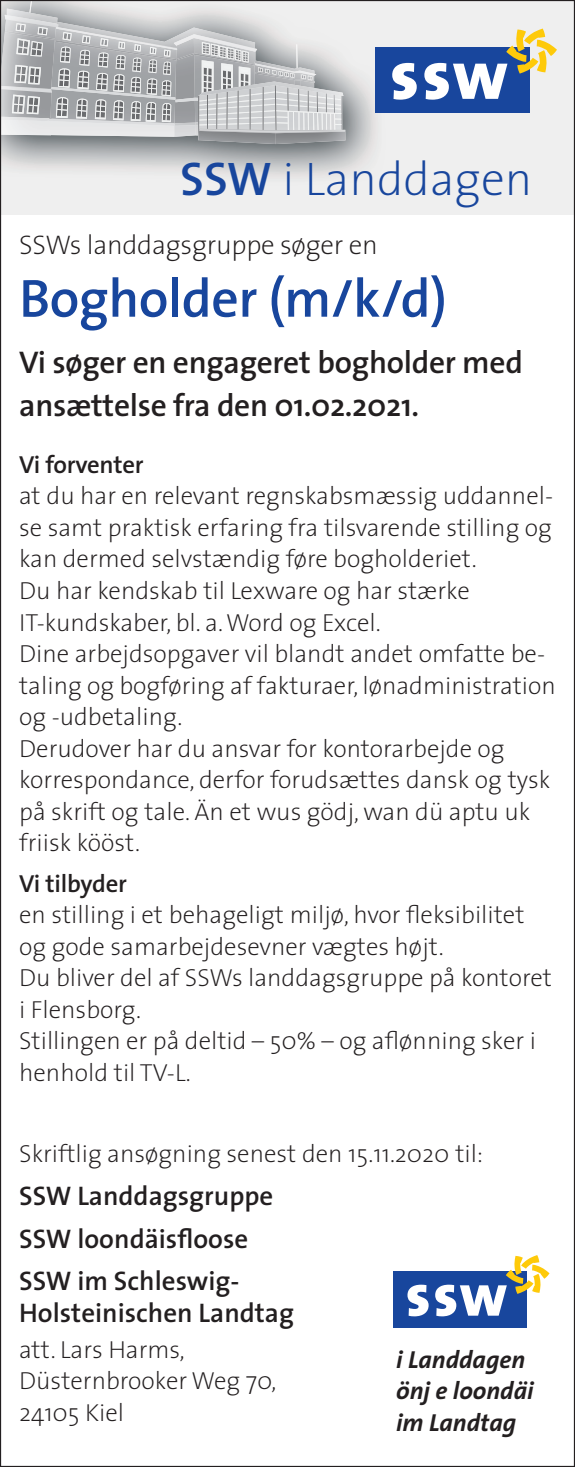
<style>
.page{position:relative;width:575px;height:1467px;background:#fff}
.page>*{position:absolute;margin:0;border:0;box-sizing:border-box;transform-origin:0 0}
.t1{font:600 54px "The Sans";letter-spacing:-.01em;color:#18469d}
.t2{font:200 47.48px "The Sans";color:#18469d}
.t3{font:600 31.5px/42.8px "The Sans";letter-spacing:-.01em;color:#231f20}
.t4{font:600 27px/42.8px "The Sans";color:#231f20}
.t5{font:200 27px "The Sans";letter-spacing:-.01em;color:#231f20}
.t6{font:200 24.75px/31.5px "The Sans";color:#231f20}
.t7{font:italic 700 24.75px/31.5px "The Sans";color:#231f20}
.t8{font:600 24.75px "The Sans";letter-spacing:-.01em;color:#231f20}
.s1{font-weight:600}
</style>
<div class="page">
<div style="left:0;top:0;width:574px;height:215px;background:#efefef"></div>
<img style="left:2px;top:2px;width:374px;height:175px">
<svg style="left:29px;top:2px;width:3px;height:7px"></svg>
<img style="left:174px;top:52px;width:81px;height:71px">
<svg style="left:195px;top:122px;width:3px;height:13px"></svg>
<img style="left:254px;top:66px;width:1px;height:16px">
<img style="left:56px;top:60px;width:120px;height:37px">
<img style="left:201px;top:66px;width:1px;height:16px">
<img style="left:199px;top:120px;width:59px;height:9px">
<img style="left:7px;top:9px;width:50px;height:6px">
<img style="left:5px;top:15px;width:53px;height:12px">
<img style="left:57px;top:22px;width:198px;height:12px">
<img style="left:255px;top:63px;width:3px;height:9px">
<img style="left:255px;top:72px;width:3px;height:10px">
<img style="left:176px;top:34px;width:81px;height:18px">
<img style="left:56px;top:27px;width:121px;height:23px">
<img style="left:2px;top:20px;width:54px;height:67px">
<img style="left:5px;top:31px;width:50px;height:9px">
<img style="left:193px;top:53px;width:62px;height:13px">
<img style="left:176px;top:53px;width:17px;height:7px">
<img style="left:55px;top:40px;width:121px;height:20px">
<img style="left:2px;top:86px;width:50px;height:3px">
<img style="left:51px;top:87px;width:124px;height:13px">
<img style="left:174px;top:123px;width:21px;height:2px">
<img style="left:175px;top:98px;width:23px;height:4px">
<img style="left:2px;top:89px;width:49px;height:46px">
<img style="left:2px;top:117px;width:51px;height:4px">
<img style="left:47px;top:119px;width:127px;height:7px">
<img style="left:51px;top:121px;width:123px;height:16px">
<img style="left:28px;top:67px;width:13px;height:18px">
<img style="left:14px;top:65px;width:14px;height:18px">
<svg style="left:16px;top:67px;width:23px;height:15px"></svg>
<img style="left:12px;top:95px;width:13px;height:19px">
<img style="left:27px;top:96px;width:13px;height:18px">
<svg style="left:13px;top:98px;width:25px;height:16px"></svg>
<svg style="left:95px;top:100px;width:11px;height:19px"></svg>
<img style="left:76px;top:99px;width:11px;height:20px">
<svg style="left:77px;top:99px;width:10px;height:19px"></svg>
<img style="left:56px;top:97px;width:12px;height:21px">
<svg style="left:57px;top:98px;width:11px;height:19px"></svg>
<img style="left:58px;top:68px;width:12px;height:20px">
<svg style="left:58px;top:69px;width:12px;height:18px"></svg>
<svg style="left:77px;top:71px;width:12px;height:18px"></svg>
<img style="left:96px;top:73px;width:12px;height:18px">
<svg style="left:97px;top:74px;width:10px;height:16px"></svg>
<img style="left:113px;top:74px;width:11px;height:18px">
<svg style="left:114px;top:75px;width:10px;height:16px"></svg>
<img style="left:130px;top:77px;width:1px;height:16px">
<img style="left:146px;top:79px;width:11px;height:16px">
<svg style="left:147px;top:79px;width:9px;height:15px"></svg>
<img style="left:161px;top:80px;width:10px;height:16px">
<svg style="left:162px;top:81px;width:9px;height:15px"></svg>
<img style="left:60px;top:47px;width:11px;height:16px">
<svg style="left:61px;top:47px;width:9px;height:15px"></svg>
<img style="left:79px;top:50px;width:11px;height:16px">
<svg style="left:80px;top:50px;width:9px;height:15px"></svg>
<svg style="left:98px;top:53px;width:10px;height:14px"></svg>
<img style="left:115px;top:55px;width:10px;height:15px">
<svg style="left:116px;top:55px;width:9px;height:14px"></svg>
<svg style="left:131px;top:58px;width:10px;height:35px"></svg>
<img style="left:148px;top:59px;width:9px;height:14px">
<svg style="left:149px;top:60px;width:7px;height:13px"></svg>
<img style="left:113px;top:100px;width:11px;height:20px">
<svg style="left:114px;top:101px;width:9px;height:19px"></svg>
<img style="left:131px;top:101px;width:10px;height:20px">
<svg style="left:131px;top:102px;width:9px;height:18px"></svg>
<img style="left:145px;top:102px;width:11px;height:20px">
<svg style="left:146px;top:103px;width:9px;height:18px"></svg>
<img style="left:162px;top:103px;width:9px;height:19px">
<svg style="left:162px;top:104px;width:8px;height:17px"></svg>
<svg style="left:16px;top:23px;width:32px;height:33px"></svg>
<svg style="left:63px;top:32px;width:9px;height:9px"></svg>
<svg style="left:82px;top:35px;width:8px;height:9px"></svg>
<svg style="left:100px;top:38px;width:8px;height:8px"></svg>
<svg style="left:118px;top:42px;width:7px;height:7px"></svg>
<svg style="left:134px;top:44px;width:7px;height:8px"></svg>
<svg style="left:149px;top:47px;width:7px;height:7px"></svg>
<svg style="left:163px;top:50px;width:8px;height:25px"></svg>
<img style="left:199px;top:96px;width:59px;height:2px">
<img style="left:199px;top:98px;width:59px;height:6px">
<img style="left:199px;top:104px;width:59px;height:6px">
<img style="left:199px;top:110px;width:59px;height:6px">
<img style="left:199px;top:116px;width:59px;height:4px">
<img style="left:199px;top:122px;width:59px;height:3px">
<img style="left:207px;top:96px;width:1px;height:33px">
<img style="left:198px;top:96px;width:1px;height:35px">
<img style="left:216px;top:96px;width:1px;height:33px">
<img style="left:226px;top:96px;width:1px;height:33px">
<img style="left:237px;top:96px;width:1px;height:33px">
<img style="left:249px;top:96px;width:1px;height:33px">
<img style="left:341px;top:96px;width:1px;height:33px">
<img style="left:198px;top:82px;width:145px;height:14px">
<svg style="left:258px;top:44px;width:83px;height:85px"></svg>
<svg style="left:202px;top:42px;width:48px;height:47px"></svg>
<img style="left:174px;top:125px;width:21px;height:12px">
<img style="left:198px;top:131px;width:147px;height:13px">
<img style="left:199px;top:129px;width:146px;height:4px">
<img style="left:276px;top:110px;width:65px;height:4px">
<div style="left:393px;top:1271px;width:133px;height:57px;background:#18469d"></div>
<svg style="left:407px;top:1285px;width:21px;height:31px"></svg>
<svg style="left:435px;top:1255px;width:114px;height:61px"></svg>
<div style="left:375px;top:47px;width:154px;height:66px;background:#18469d"></div>
<svg style="left:392px;top:63px;width:24px;height:37px"></svg>
<svg style="left:424px;top:29px;width:132px;height:71px"></svg>
<h2 class="t2" style="left:180px;top:140px;width:353px"><span class="s1">SSW</span> i Landdagen</h2>
<p class="t5" style="left:19px;top:222px;width:359px">SSWs landdagsgruppe søger en</p>
<h1 class="t1" style="left:19px;top:253px;width:429px">Bogholder (m/k/d)</h1>
<p class="t3" style="left:19px;top:340px;width:504px">Vi søger en engageret bogholder med ansættelse fra den 01.02.2021.</p>
<p class="t8" style="left:19px;top:444px;width:126px">Vi forventer</p>
<p class="t6" style="left:19px;top:480px;width:537px">at du har en relevant regnskabsmæssig uddannel&shy;se samt praktisk erfaring fra tilsvarende stilling og kan dermed selvstændig føre bogholderiet.<br>Du har kendskab til Lexware og har stærke IT-kundskaber, bl. a. Word og Excel.<br>Dine arbejdsopgaver vil blandt andet omfatte be&shy;taling og bogføring af fakturaer, løn administration og -udbetaling.<br>Derudover har du ansvar for kontorarbejde og korrespondance, derfor forudsættes dansk og tysk på skrift og tale. Än et wus gödj, wan dü aptu uk friisk kööst.</p>
<p class="t8" style="left:19px;top:863px;width:109px">Vi tilbyder</p>
<p class="t6" style="left:19px;top:898px;width:533px">en stilling i et behageligt miljø, hvor fleksibilitet og gode samarbejdesevner vægtes højt.<br>Du bliver del af SSWs landdagsgruppe på kontoret i Flensborg.<br>Stillingen er på deltid – 50% – og aflønning sker i henhold til TV-L.</p>
<p class="t6" style="left:19px;top:1137px;width:465px">Skriftlig ansøgning senest den 15.11.2020 til:</p>
<p class="t4" style="left:19px;top:1173px;width:255px">SSW Landdagsgruppe<br>SSW loondäisfloose<br>SSW im Schleswig-</p>
<p class="t4" style="left:19px;top:1290px;width:276px">Holsteinischen Landtag</p>
<p class="t6" style="left:19px;top:1333px;width:258px">att. Lars Harms,<br>Düsternbrooker Weg 70,<br>24105 Kiel</p>
<p class="t7" style="left:395px;top:1343px;width:139px">i Landdagen önj e loondäi im Landtag</p>
</div>
